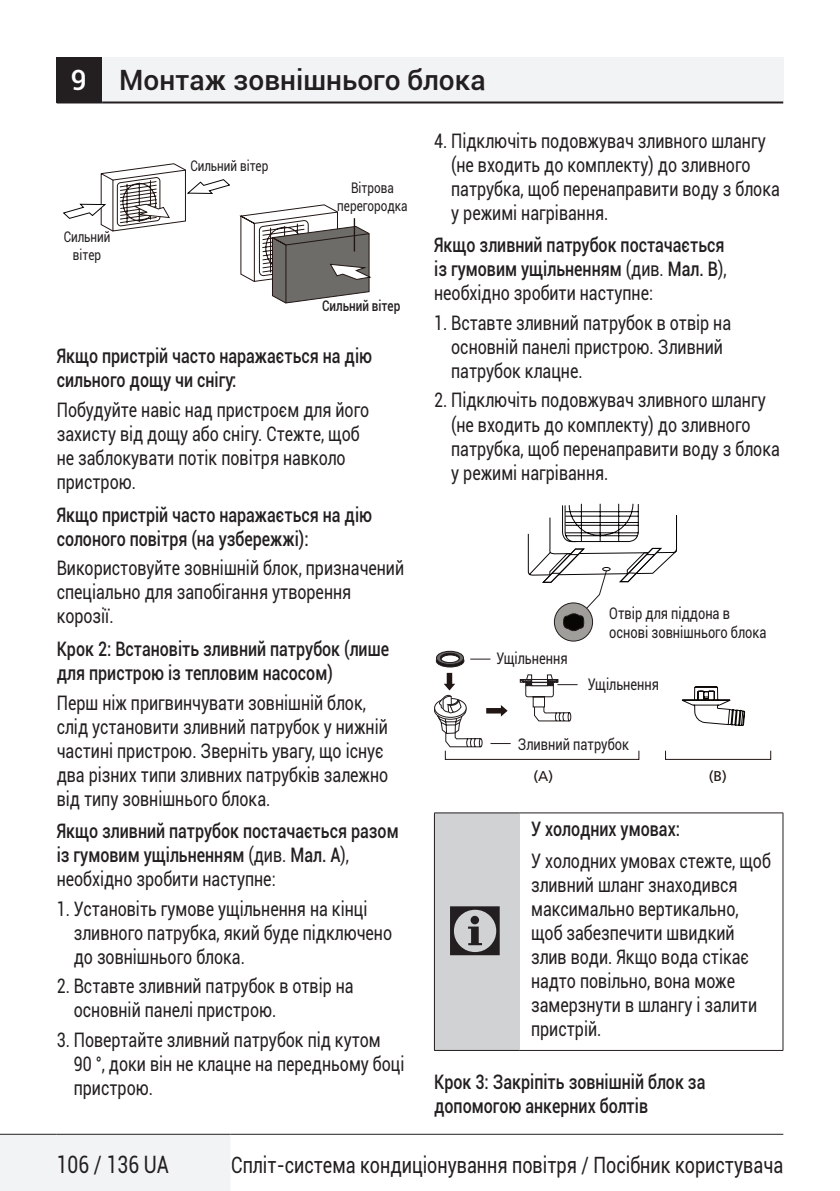
<style>
.page{position:relative;width:840px;height:1191px;background:#fff}
.page>*{position:absolute;margin:0;border:0;box-sizing:border-box;transform-origin:0 0}
.body{font:72px "ZIWARNUN";color:#231f20}
.t1{font:500 28px "Roboto";color:#231f20}
.t2{font:24px "Roboto";color:#231f20;scale:.8 1}
.t3{font:22.4px "Roboto";color:#231f20;scale:.8 1}
.body-2{font:20px/24px "Roboto";color:#231f20;scale:.8 1}
.body_Bold{font:500 20px/24px "Roboto";color:#231f20;scale:.8 1}
.body-3{font:500 20px/24px "Roboto";color:#231f20;scale:.8 1}
.body-4{font:16px/19.2px "Roboto";color:#231f20;scale:.8 1}
.figure_text{font:14.6px/17.6px "Roboto";color:#231f20;text-align:center;scale:.8 1}
.figure_text-2{font:500 14.6px "Roboto";color:#231f20;scale:.8 1}
.t4{font:14.2px "Frutiger LT Std";color:#211613}
.s1{color:#fff}
.s2{font-weight:400}
</style>
<div class="page">
<div style="left:57px;top:57px;width:45px;height:45px;background:#231f20"></div>
<div style="left:102px;top:57px;width:680px;height:45px;background:#f2f3f4"></div>
<hr style="left:57px;top:101px;width:45px;height:2px;background:#231f20">
<hr style="left:102px;top:101px;width:680px;height:2px;background:#231f20">
<div style="left:0;top:1134px;width:230px;height:57px;background:#f2f3f4"></div>
<hr style="left:0;top:1133px;width:57px;height:1px;background:#231f20">
<hr style="left:57px;top:1133px;width:173px;height:1px;background:#231f20">
<hr style="left:230px;top:1133px;width:552px;height:1px;background:#231f20">
<svg style="left:63px;top:163px;width:167px;height:69px"></svg>
<svg style="left:239px;top:204px;width:132px;height:100px"></svg>
<hr style="left:353px;top:218px;width:2px;height:33px;background:#211613">
<div style="left:554px;top:603px;width:38px;height:38px;background:#a09e9a;border-radius:50%"></div>
<div style="left:554px;top:602px;width:38px;height:39px;border:1px solid #221b1b;border-radius:50%"></div>
<svg style="left:527px;top:504px;width:150px;height:127px"></svg>
<svg style="left:434px;top:651px;width:336px;height:109px"></svg>
<div style="left:434px;top:813px;width:85px;height:237px;background:#d1d2d4"></div>
<hr style="left:519px;top:812px;width:263px;height:1px;background:#231f20">
<hr style="left:782px;top:813px;width:1px;height:237px;background:#231f20">
<hr style="left:519px;top:1050px;width:263px;height:1px;background:#231f20">
<hr style="left:434px;top:812px;width:85px;height:1px;background:#231f20">
<hr style="left:434px;top:813px;width:1px;height:237px;background:#231f20">
<hr style="left:434px;top:1050px;width:85px;height:1px;background:#231f20">
<p class="t1" style="left:71px;top:60px;width:416px"><span class="s1">9</span> Монтаж зовнішнього блока</p>
<p class="figure_text" style="left:64px;top:228px;width:60px">Сильний вітер</p>
<p class="figure_text" style="left:190px;top:156px;width:99px">Сильний вітер</p>
<p class="figure_text" style="left:337px;top:178px;width:90px">Вітрова перегородка</p>
<p class="figure_text-2" style="left:322px;top:296px;width:99px">Сильний вітер</p>
<p class="body_Bold" style="left:57px;top:343px;width:395px">Якщо пристрій часто наражається на дію сильного дощу чи снігу:</p>
<p class="body-2" style="left:57px;top:397px;width:392px">Побудуйте навіс над пристроєм для його захисту від дощу або снігу. Стежте, щоб не заблокувати потік повітря навколо пристрою.</p>
<p class="body_Bold" style="left:57px;top:502px;width:395px">Якщо пристрій часто наражається на дію солоного повітря (на узбережжі):</p>
<p class="body-2" style="left:57px;top:555px;width:435px">Використовуйте зовнішній блок, призначений спеціально для запобігання утворення корозії.</p>
<p class="body_Bold" style="left:57px;top:636px;width:416px">Крок 2: Встановіть зливний патрубок (лише для пристрою із тепловим насосом)</p>
<p class="body-2" style="left:57px;top:689px;width:415px">Перш ніж пригвинчувати зовнішній блок, слід установити зливний патрубок у нижній частині пристрою. Зверніть увагу, що існує два різних типи зливних патрубків залежно від типу зовнішнього блока.</p>
<p class="body-3" style="left:57px;top:818px;width:429px">Якщо зливний патрубок постачається разом із гумовим ущільненням <span class="s2">(див.</span> Мал. А<span class="s2">), необхідно зробити наступне:</span></p>
<p class="body-2" style="left:74px;top:896px;width:399px;text-indent:-17px">1. Установіть гумове ущільнення на кінці зливного патрубка, який буде підключено до зовнішнього блока.</p>
<p class="body-2" style="left:74px;top:973px;width:351px;text-indent:-17px">2. Вставте зливний патрубок в отвір на основній панелі пристрою.</p>
<p class="body-2" style="left:74px;top:1027px;width:414px;text-indent:-17px">3. Повертайте зливний патрубок під кутом<br>90 °, доки він не клацне на передньому боці пристрою.</p>
<p class="body-2" style="left:451px;top:128px;width:412px;text-indent:-17px">4. Підключіть подовжувач зливного шлангу (не входить до комплекту) до зливного патрубка, щоб перенаправити воду з блока у режимі нагрівання.</p>
<p class="body-3" style="left:434px;top:232px;width:367px;text-align:justify">Якщо зливний патрубок постачається із гумовим ущільненням <span class="s2">(див.</span> Мал. В<span class="s2">), необхідно зробити наступне:</span></p>
<p class="body-2" style="left:451px;top:310px;width:351px;text-indent:-17px">1. Вставте зливний патрубок в отвір на основній панелі пристрою. Зливний патрубок клацне.</p>
<p class="body-2" style="left:451px;top:387px;width:412px;text-indent:-17px">2. Підключіть подовжувач зливного шлангу (не входить до комплекту) до зливного патрубка, щоб перенаправити воду з блока у режимі нагрівання.</p>
<p class="body-4" style="left:496px;top:648px;width:91px">Ущільнення</p>
<p class="body-4" style="left:609px;top:602px;width:198px">Отвір для піддона в основі зовнішнього блока</p>
<p class="body-4" style="left:587px;top:674px;width:91px">Ущільнення</p>
<p class="body-4" style="left:517px;top:733px;width:140px">Зливний патрубок</p>
<p class="t4" style="left:533px;top:768px;width:21px">(A)</p>
<p class="t4" style="left:708px;top:768px;width:20px">(B)</p>
<p class="body-3" style="left:530px;top:816px;width:188px">У холодних умовах:</p>
<p class="body-2" style="left:530px;top:848px;width:301px">У холодних умовах стежте, щоб зливний шланг знаходився максимально вертикально, щоб забезпечити швидкий злив води. Якщо вода стікає надто повільно, вона може замерзнути в шлангу і залити пристрій.</p>
<p class="body_Bold" style="left:434px;top:1069px;width:340px">Крок 3: Закріпіть зовнішній блок за допомогою анкерних болтів</p>
<p class="body" style="left:445px;top:893px;width:63px">C</p>
<p class="t2" style="left:57px;top:1147px;width:142px">106 / 136 UA</p>
<p class="t3" style="left:231px;top:1148px;width:691px">Спліт-система кондиціонування повітря / Посібник користувача</p>
</div>
